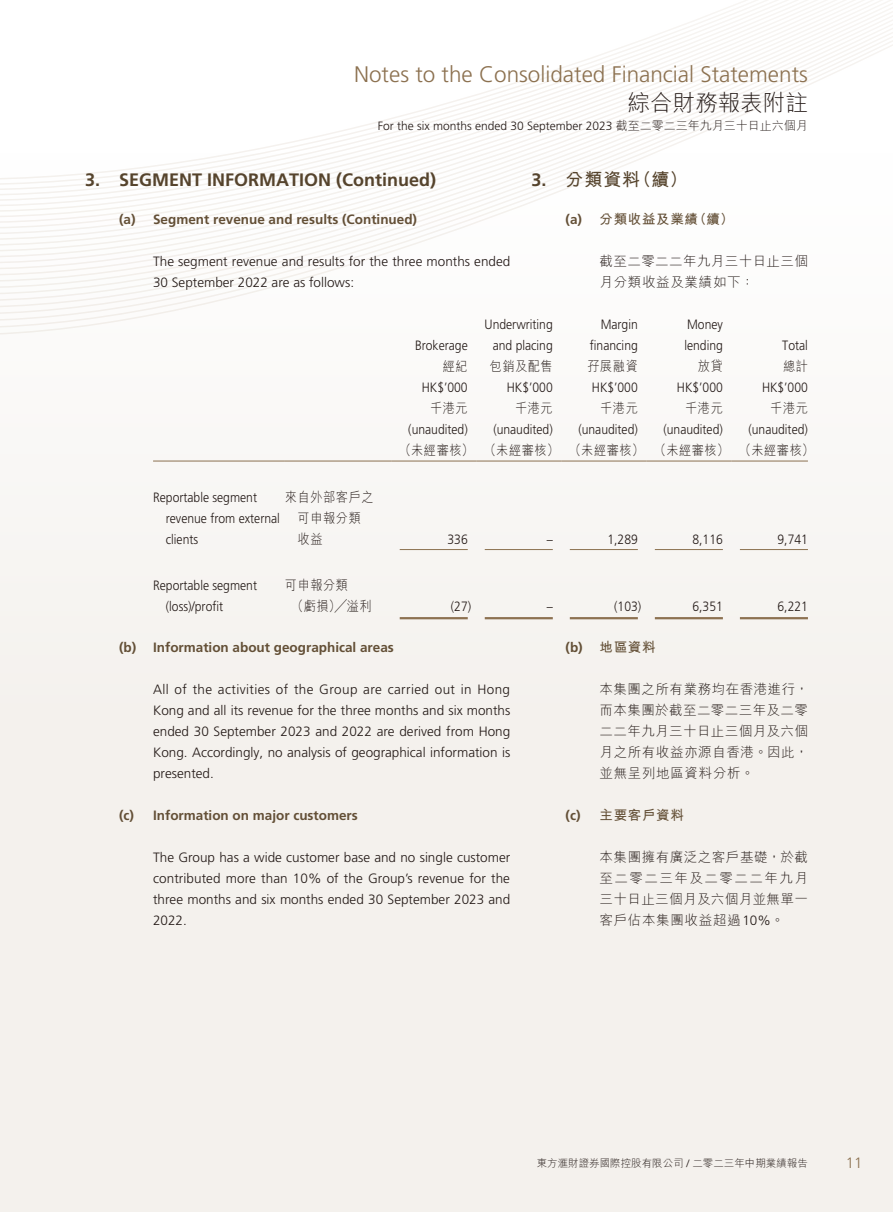
<style>
.page{position:relative;width:893px;height:1212px;background:#fff}
.page>*{position:absolute;margin:0;border:0;box-sizing:border-box;transform-origin:0 0}
.t1{font:300 22.5px "Frutiger LT Std";color:#8c7150}
.t2{font:300 22.5px "M Hei HK";color:#231916}
.t3{font:700 18px "Frutiger LT Std";color:#56442d}
.t4{font:700 18px "M Hei HK";color:#56442d}
.t5{font:300 15px "Frutiger LT Std";color:#8c7150}
.t6{font:300 13.5px/21px "Frutiger LT Std";color:#231916;text-align:justify}
.t7{font:300 13.5px/21px "Frutiger LT Std";color:#231916;scale:.9 1}
.t8{font:300 13.5px/21px "M Hei HK";letter-spacing:.05em;color:#231916;text-align:justify}
.t9{font:700 13.5px "Frutiger LT Std";color:#634f36}
.t10{font:300 13.5px/21px "M Hei HK";letter-spacing:.05em;color:#231916;scale:.9 1}
.t11{font:700 13.5px "M Hei HK";letter-spacing:.05em;color:#634f36}
.t12{font:300 13.5px/21px "M Hei HK";letter-spacing:.03em;color:#231916}
.t13{font:300 12px "Frutiger LT Std";color:#231916}
.t14{font:300 10.5px "M Hei HK";color:#231916}
.s1{font-family:"M Hei HK"}
.s2{font-family:"Frutiger LT Std"}
</style>
<div class="page">
<div style="left:0;top:153px;width:893px;height:1059px;background:#f4f1ed"></div>
<div style="left:0;top:328px;width:893px;height:7px;background:#fbfbf9"></div>
<div style="left:0;top:321px;width:893px;height:7px;background:#fcfbfa"></div>
<div style="left:0;top:314px;width:893px;height:7px;background:#fcfbfa"></div>
<div style="left:0;top:301px;width:893px;height:7px;background:#fcfbfa"></div>
<svg style="left:0;top:288px;width:893px;height:7px"></svg>
<svg style="left:0;top:282px;width:893px;height:6px"></svg>
<svg style="left:0;top:276px;width:893px;height:6px"></svg>
<svg style="left:0;top:270px;width:893px;height:6px"></svg>
<svg style="left:0;top:264px;width:893px;height:6px"></svg>
<svg style="left:0;top:258px;width:893px;height:6px"></svg>
<svg style="left:0;top:0;width:893px;height:256px"></svg>
<hr style="left:153px;top:461px;width:132px;height:1px;background:#8c7150">
<hr style="left:285px;top:461px;width:106px;height:1px;background:#8c7150">
<hr style="left:391px;top:461px;width:85px;height:1px;background:#8c7150">
<hr style="left:476px;top:461px;width:85px;height:1px;background:#8c7150">
<hr style="left:561px;top:461px;width:85px;height:1px;background:#8c7150">
<hr style="left:646px;top:461px;width:85px;height:1px;background:#8c7150">
<hr style="left:731px;top:461px;width:77px;height:1px;background:#8c7150">
<hr style="left:400px;top:549px;width:68px;height:1px;background:#8c7150">
<hr style="left:485px;top:549px;width:68px;height:1px;background:#8c7150">
<hr style="left:570px;top:549px;width:68px;height:1px;background:#8c7150">
<hr style="left:655px;top:549px;width:68px;height:1px;background:#8c7150">
<hr style="left:740px;top:549px;width:68px;height:1px;background:#8c7150">
<hr style="left:400px;top:617px;width:68px;height:2px;background:#8c7150">
<hr style="left:485px;top:617px;width:68px;height:2px;background:#8c7150">
<hr style="left:570px;top:617px;width:68px;height:2px;background:#8c7150">
<hr style="left:655px;top:617px;width:68px;height:2px;background:#8c7150">
<hr style="left:740px;top:617px;width:68px;height:2px;background:#8c7150">
<h1 class="t1" style="left:354px;top:62px;width:455px">Notes to the Consolidated Financial Statements</h1>
<h1 class="t2" style="left:628px;top:91px;width:182px">綜合財務報表附註</h1>
<p class="t13" style="left:378px;top:119px;width:432px">For the six months ended 30 September 2023 <span class="s1">截至二零二三年九月三十日止六個月</span></p>
<h2 class="t4" style="left:531px;top:166px;width:157px"><span class="s2">3.</span> 分類資料（續）</h2>
<p class="t11" style="left:566px;top:209px;width:170px"><span class="s2">(a)</span> 分類收益及業績（續）</p>
<p class="t12" style="left:600px;top:250px;width:210px">截至二零二二年九月三十日止三個月分類收益及業績如下：</p>
<h2 class="t3" style="left:85px;top:169px;width:353px">3. SEGMENT INFORMATION (Continued)</h2>
<p class="t9" style="left:119px;top:212px;width:300px">(a) Segment revenue and results (Continued)</p>
<p class="t6" style="left:153px;top:251px;width:359px">The segment revenue and results for the three months ended<br>30 September 2022 are as follows:</p>
<p class="t7" style="left:415px;top:335px;width:60px">Brokerage</p>
<p class="t7" style="left:485px;top:314px;width:77px;text-align:center">Underwriting and placing</p>
<p class="t7" style="left:590px;top:314px;width:55px;text-align:right">Margin financing</p>
<p class="t7" style="left:684px;top:314px;width:44px">Money lending</p>
<p class="t7" style="left:782px;top:335px;width:30px">Total</p>
<p class="t7" style="left:166px;top:487px;width:128px;text-indent:-13px">Reportable segment revenue from external clients</p>
<p class="t10" style="left:298px;top:486px;width:86px;text-indent:-13px">來自外部客戶之可申報分類收益</p>
<p class="t7" style="left:166px;top:575px;width:103px;text-indent:-13px">Reportable segment (loss)/profit</p>
<p class="t10" style="left:292px;top:574px;width:91px;text-indent:-7px">可申報分類<br>（虧損）╱溢利</p>
<p class="t10" style="left:443px;top:355px;width:29px">經紀</p>
<p class="t10" style="left:490px;top:355px;width:72px">包銷及配售</p>
<p class="t10" style="left:587px;top:355px;width:58px">孖展融資</p>
<p class="t10" style="left:698px;top:355px;width:29px">放貸</p>
<p class="t10" style="left:783px;top:355px;width:29px">總計</p>
<p class="t7" style="left:422px;top:377px;width:53px">HK$’000</p>
<p class="t7" style="left:507px;top:377px;width:53px">HK$’000</p>
<p class="t7" style="left:592px;top:377px;width:53px">HK$’000</p>
<p class="t7" style="left:677px;top:377px;width:53px">HK$’000</p>
<p class="t7" style="left:762px;top:377px;width:53px">HK$’000</p>
<p class="t10" style="left:430px;top:398px;width:43px">千港元</p>
<p class="t10" style="left:515px;top:398px;width:43px">千港元</p>
<p class="t10" style="left:600px;top:398px;width:43px">千港元</p>
<p class="t10" style="left:685px;top:398px;width:43px">千港元</p>
<p class="t10" style="left:770px;top:398px;width:43px">千港元</p>
<p class="t7" style="left:408px;top:419px;width:68px">(unaudited)</p>
<p class="t7" style="left:493px;top:419px;width:68px">(unaudited)</p>
<p class="t7" style="left:578px;top:419px;width:68px">(unaudited)</p>
<p class="t7" style="left:663px;top:419px;width:68px">(unaudited)</p>
<p class="t7" style="left:748px;top:419px;width:68px">(unaudited)</p>
<p class="t10" style="left:399px;top:440px;width:462px">（未經審核） （未經審核） （未經審核） （未經審核） （未經審核）</p>
<p class="t7" style="left:447px;top:529px;width:24px">336</p>
<p class="t7" style="left:547px;top:529px;width:8px">–</p>
<p class="t7" style="left:607px;top:529px;width:35px">1,289</p>
<p class="t7" style="left:692px;top:529px;width:35px">8,116</p>
<p class="t7" style="left:777px;top:529px;width:35px">9,741</p>
<p class="t7" style="left:451px;top:596px;width:24px">(27)</p>
<p class="t7" style="left:547px;top:596px;width:8px">–</p>
<p class="t7" style="left:614px;top:596px;width:32px">(103)</p>
<p class="t7" style="left:692px;top:596px;width:35px">6,351</p>
<p class="t7" style="left:777px;top:596px;width:35px">6,221</p>
<p class="t9" style="left:119px;top:640px;width:276px">(b) Information about geographical areas</p>
<p class="t6" style="left:153px;top:679px;width:359px">All of the activities of the Group are carried out in Hong Kong and all its revenue for the three months and six months ended 30 September 2023 and 2022 are derived from Hong Kong. Accordingly, no analysis of geographical information is presented.</p>
<p class="t9" style="left:119px;top:808px;width:240px">(c) Information on major customers</p>
<p class="t6" style="left:153px;top:847px;width:359px">The Group has a wide customer base and no single customer contributed more than 10% of the Group’s revenue for the three months and six months ended 30 September 2023 and 2022.</p>
<p class="t11" style="left:566px;top:638px;width:92px"><span class="s2">(b)</span> 地區資料</p>
<p class="t8" style="left:600px;top:679px;width:211px">本集團之所有業務均在香港進行，而本集團於截至二零二三年及二零二二年九月三十日止三個月及六個月之所有收益亦源自香港。因此，並無呈列地區資料分析。</p>
<p class="t11" style="left:566px;top:806px;width:120px"><span class="s2">(c)</span> 主要客戶資料</p>
<p class="t8" style="left:600px;top:847px;width:210px">本集團擁有廣泛之客戶基礎，於截至二零二三年及二零二二年九月三十日止三個月及六個月並無單一客戶佔本集團收益超過<span class="s2">10%</span>。</p>
<p class="t14" style="left:537px;top:1157px;width:273px">東方滙財證券國際控股有限公司 <span class="s2">/</span> 二零二三年中期業績報告</p>
<p class="t5" style="left:846px;top:1154px;width:18px">11</p>
</div>
